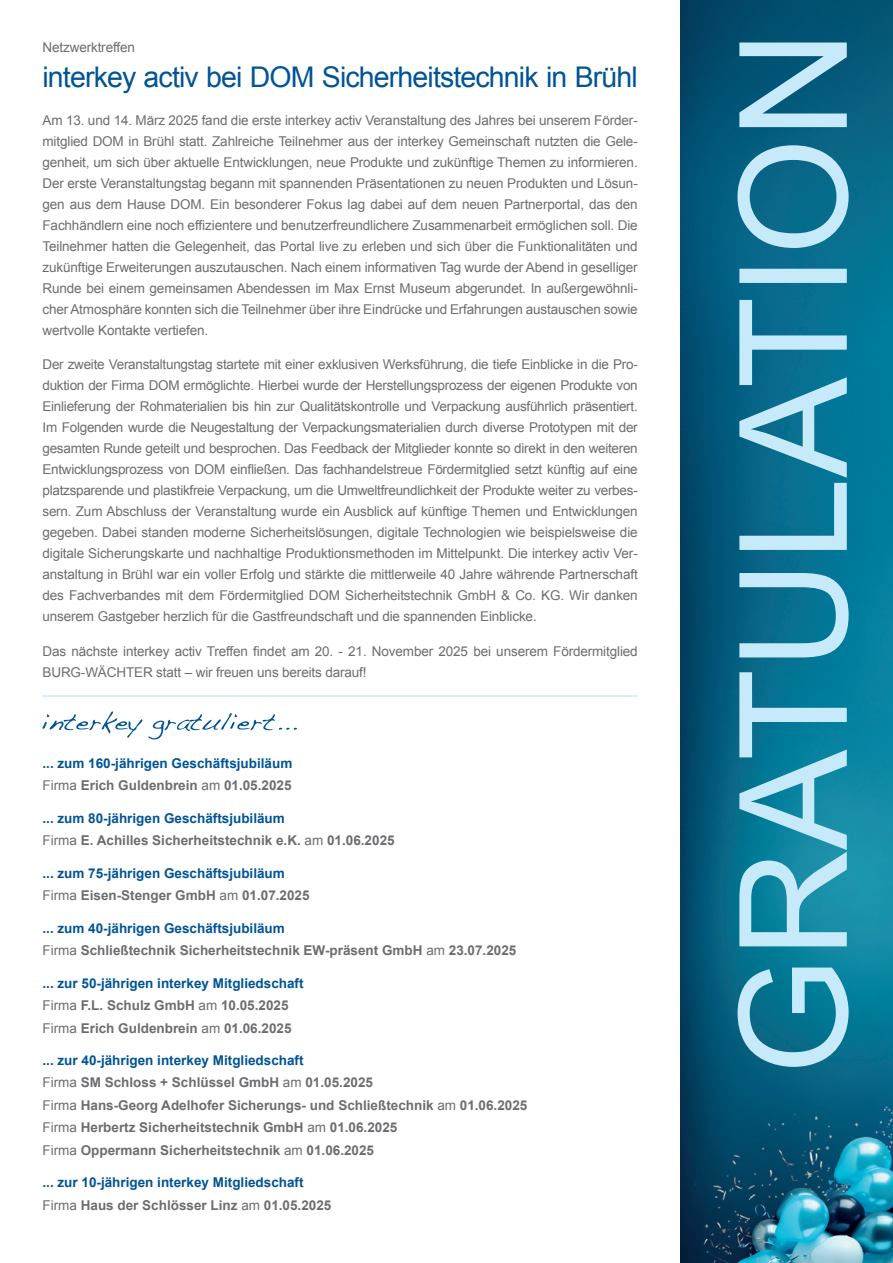
<style>
.page{position:relative;width:893px;height:1263px;background:#fff}
.page>*{position:absolute;margin:0;border:0;box-sizing:border-box;transform-origin:0 0}
.t1{font:28.5px "Arial";letter-spacing:-.03em;color:#005495}
.t2{font:13.5px/21px "Arial";letter-spacing:-.01em;color:#6c6d70;text-align:justify}
.t3{font:700 13.5px "Arial";color:#6c6d70}
.t4{font:700 13.5px "Arial";color:#005495}
.s1{font-weight:400}
</style>
<div class="page">
<svg style="left:43px;top:711px;width:254px;height:28px"></svg>
<img style="left:680px;top:0;width:213px;height:1263px">
<svg style="left:737px;top:43px;width:112px;height:1024px;background:#3088a4"></svg>
<hr style="left:43px;top:695px;width:595px;height:2px;background:#c6eafa">
<p class="t2" style="left:43px;top:37px;width:94px">Netzwerktreffen</p>
<p class="t1" style="left:43px;top:58px;width:597px">interkey activ bei DOM Sicherheitstechnik in Brühl</p>
<p class="t2" style="left:43px;top:110px;width:597px">Am 13. und 14. März 2025 fand die erste interkey activ Veranstaltung des Jahres bei unserem Förder&shy;mitglied DOM in Brühl statt. Zahlreiche Teilnehmer aus der interkey Gemeinschaft nutzten die Gele&shy;genheit, um sich über aktuelle Entwicklungen, neue Produkte und zukünftige Themen zu informieren.<br>Der erste Veranstaltungstag begann mit spannenden Präsentationen zu neuen Produkten und Lösun&shy;gen aus dem Hause DOM. Ein besonderer Fokus lag dabei auf dem neuen Partnerportal, das den Fachhändlern eine noch effizientere und benutzerfreundlichere Zusammenarbeit ermöglichen soll. Die Teilnehmer hatten die Gelegenheit, das Portal live zu erleben und sich über die Funktionalitäten und zukünftige Erweiterungen auszutauschen. Nach einem informativen Tag wurde der Abend in geselliger Runde bei einem gemeinsamen Abendessen im Max Ernst Museum abgerundet. In außergewöhnli&shy;cher Atmosphäre konnten sich die Teilnehmer über ihre Eindrücke und Erfahrungen austauschen sowie wertvolle Kontakte vertiefen.</p>
<p class="t2" style="left:43px;top:354px;width:597px">Der zweite Veranstaltungstag startete mit einer exklusiven Werksführung, die tiefe Einblicke in die Pro&shy;duktion der Firma DOM ermöglichte. Hierbei wurde der Herstellungsprozess der eigenen Produkte von Einlieferung der Rohmaterialien bis hin zur Qualitätskontrolle und Verpackung ausführlich präsentiert.<br>Im Folgenden wurde die Neugestaltung der Verpackungsmaterialien durch diverse Prototypen mit der gesamten Runde geteilt und besprochen. Das Feedback der Mitglieder konnte so direkt in den weiteren Entwicklungsprozess von DOM einfließen. Das fachhandelstreue Fördermitglied setzt künftig auf eine platzsparende und plastikfreie Verpackung, um die Umweltfreundlichkeit der Produkte weiter zu verbes&shy;sern. Zum Abschluss der Veranstaltung wurde ein Ausblick auf künftige Themen und Entwicklungen gegeben. Dabei standen moderne Sicherheitslösungen, digitale Technologien wie beispielsweise die digitale Sicherungskarte und nachhaltige Produktionsmethoden im Mittelpunkt. Die interkey activ Ver&shy;anstaltung in Brühl war ein voller Erfolg und stärkte die mittlerweile 40 Jahre währende Partnerschaft des Fachverbandes mit dem Fördermitglied DOM Sicherheitstechnik GmbH &amp; Co. KG. Wir danken unserem Gastgeber herzlich für die Gastfreundschaft und die spannenden Einblicke.</p>
<p class="t2" style="left:43px;top:641px;width:597px">Das nächste interkey activ Treffen findet am 20. - 21. November 2025 bei unserem Fördermitglied<br>BURG-WÄCHTER statt – wir freuen uns bereits darauf!</p>
<p class="t4" style="left:43px;top:754px;width:251px">... zum 160-jährigen Geschäftsjubiläum</p>
<p class="t3" style="left:43px;top:777px;width:251px"><span class="s1">Firma</span> Erich Guldenbrein <span class="s1">am</span> 01.05.2025</p>
<p class="t4" style="left:43px;top:809px;width:244px">... zum 80-jährigen Geschäftsjubiläum</p>
<p class="t3" style="left:43px;top:832px;width:354px"><span class="s1">Firma</span> E. Achilles Sicherheitstechnik e.K. <span class="s1">am</span> 01.06.2025</p>
<p class="t4" style="left:43px;top:864px;width:244px">... zum 75-jährigen Geschäftsjubiläum</p>
<p class="t3" style="left:43px;top:886px;width:269px"><span class="s1">Firma</span> Eisen-Stenger GmbH <span class="s1">am</span> 01.07.2025</p>
<p class="t4" style="left:43px;top:919px;width:244px">... zum 40-jährigen Geschäftsjubiläum</p>
<p class="t3" style="left:43px;top:941px;width:475px"><span class="s1">Firma</span> Schließtechnik Sicherheitstechnik EW-präsent GmbH <span class="s1">am</span> 23.07.2025</p>
<p class="t4" style="left:43px;top:974px;width:263px">... zur 50-jährigen interkey Mitgliedschaft</p>
<p class="t3" style="left:43px;top:996px;width:248px"><span class="s1">Firma</span> F.L. Schulz GmbH <span class="s1">am</span> 10.05.2025</p>
<p class="t3" style="left:43px;top:1019px;width:251px"><span class="s1">Firma</span> Erich Guldenbrein <span class="s1">am</span> 01.06.2025</p>
<p class="t4" style="left:43px;top:1051px;width:263px">... zur 40-jährigen interkey Mitgliedschaft</p>
<p class="t3" style="left:43px;top:1074px;width:332px"><span class="s1">Firma</span> SM Schloss + Schlüssel GmbH <span class="s1">am</span> 01.05.2025</p>
<p class="t3" style="left:43px;top:1096px;width:486px"><span class="s1">Firma</span> Hans-Georg Adelhofer Sicherungs- und Schließtechnik <span class="s1">am</span> 01.06.2025</p>
<p class="t3" style="left:43px;top:1119px;width:356px"><span class="s1">Firma</span> Herbertz Sicherheitstechnik GmbH <span class="s1">am</span> 01.06.2025</p>
<p class="t3" style="left:43px;top:1141px;width:333px"><span class="s1">Firma</span> Oppermann Sicherheitstechnik <span class="s1">am</span> 01.06.2025</p>
<p class="t4" style="left:43px;top:1174px;width:263px">... zur 10-jährigen interkey Mitgliedschaft</p>
<p class="t3" style="left:43px;top:1196px;width:290px"><span class="s1">Firma</span> Haus der Schlösser Linz <span class="s1">am</span> 01.05.2025</p>
</div>
